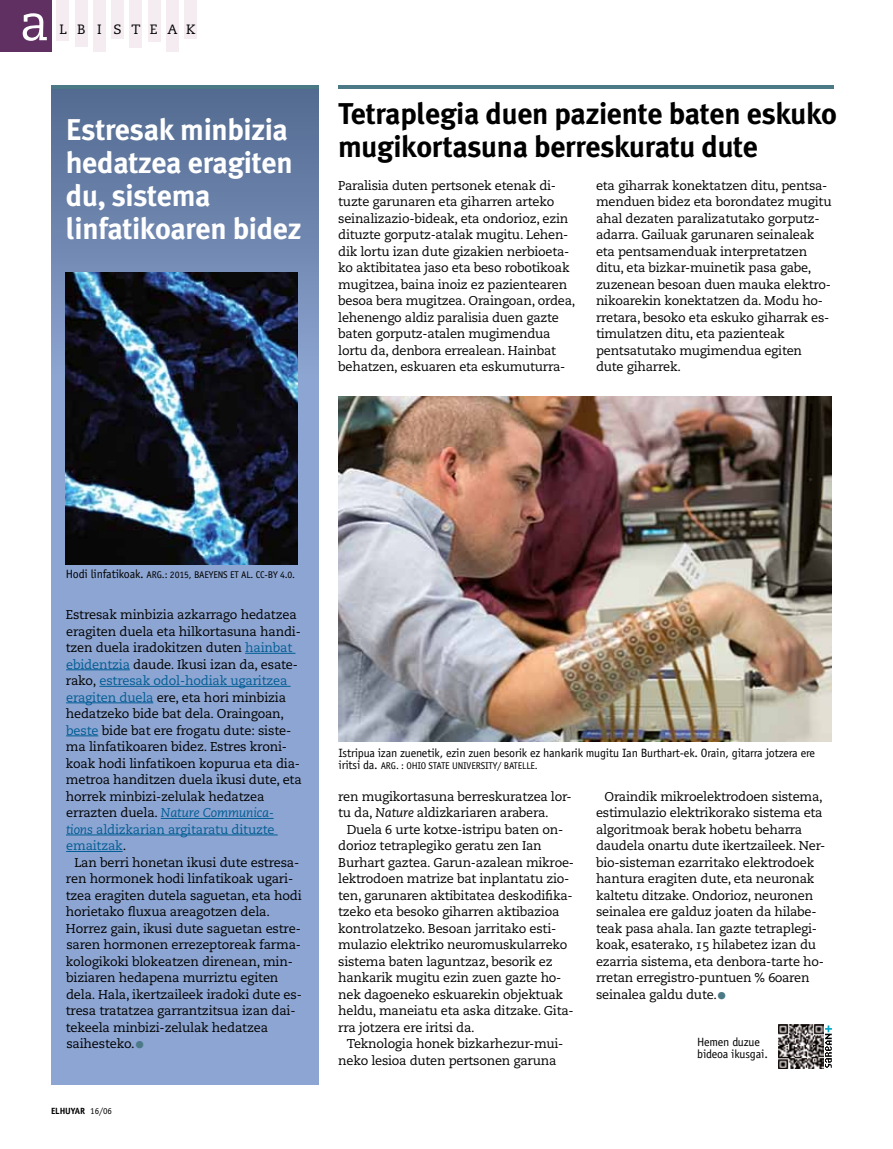
<style>
.page{position:relative;width:893px;height:1149px;background:#fff}
.page>*{position:absolute;margin:0;border:0;box-sizing:border-box;transform-origin:0 0}
.t1{font:51px "Caecilia LT Std";color:#fff}
.t2{font:700 30px/33px "Meta Plus";letter-spacing:-.01em;color:#000}
.t3{font:700 30px/33px "Meta Plus";letter-spacing:-.01em;color:#fff}
.t4{font:13.5px "Caecilia LT Std";letter-spacing:.73em;color:#000}
.t5{font:12.75px/16.5px "Caecilia LT Std";letter-spacing:-.02em;color:#000}
.t6{font:12px/12px "Officina Sans Std";letter-spacing:-.015em;color:#000}
.t7{font:9.75px "Officina Sans Std";letter-spacing:-.015em;color:#000}
.t8{font:700 9px "Officina Sans Std";letter-spacing:-.01em;color:#000}
.s1{font-size:12px}
.s2{color:#005d95}
.s3{font-style:italic;color:#005d95}
.s4{font-size:21px;color:#4c7986}
.s5{font-weight:400}
.s6{font-size:9.75px}
.s7{font-style:italic}
</style>
<div class="page">
<div style="left:57px;top:0;width:12px;height:40px;background:#f4ecf1"></div>
<div style="left:75px;top:0;width:13px;height:46px;background:#f4ecf1"></div>
<div style="left:93px;top:0;width:13px;height:51px;background:#f4ecf1"></div>
<div style="left:111px;top:0;width:13px;height:38px;background:#f4ecf1"></div>
<div style="left:130px;top:0;width:12px;height:47px;background:#f4ecf1"></div>
<div style="left:148px;top:0;width:13px;height:42px;background:#f4ecf1"></div>
<div style="left:166px;top:0;width:13px;height:51px;background:#f4ecf1"></div>
<div style="left:184px;top:0;width:13px;height:38px;background:#f4ecf1"></div>
<div style="left:0;top:0;width:51px;height:51px;background:#5f3061"></div>
<div style="left:51px;top:86px;width:267px;height:998px;background:#8da5d2"></div>
<div style="left:51px;top:86px;width:267px;height:292px;background:linear-gradient(to bottom,#556c93,#849bc5)"></div>
<hr style="left:51px;top:85px;width:267px;height:3px;background:#4c7986">
<hr style="left:245px;top:652px;width:50px;height:1px;background:#005d95">
<hr style="left:66px;top:669px;width:64px;height:1px;background:#005d95">
<hr style="left:99px;top:685px;width:192px;height:1px;background:#005d95">
<hr style="left:66px;top:702px;width:87px;height:1px;background:#005d95">
<hr style="left:66px;top:735px;width:32px;height:1px;background:#005d95">
<hr style="left:161px;top:817px;width:113px;height:1px;background:#005d95">
<hr style="left:66px;top:834px;width:212px;height:1px;background:#005d95">
<hr style="left:66px;top:850px;width:57px;height:1px;background:#005d95">
<hr style="left:338px;top:85px;width:495px;height:3px;background:#4c7986">
<img style="left:339px;top:396px;width:493px;height:345px">
<img style="left:779px;top:1024px;width:44px;height:44px">
<svg style="left:825px;top:1025px;width:7px;height:42px"></svg>
<img style="left:66px;top:272px;width:232px;height:292px">
<h1 class="t1" style="left:20px;top:-7px;width:31px">a</h1>
<p class="t4" style="left:59px;top:21px;width:138px">LBI STEAK</p>
<h2 class="t3" style="left:66px;top:113px;width:237px">Estresak minbizia hedatzea eragiten du, sistema linfatikoaren bidez</h2>
<h2 class="t2" style="left:338px;top:96px;width:500px">Tetraplegia duen paziente baten eskuko mugikortasuna berreskuratu dute</h2>
<p class="t5" style="left:338px;top:177px;width:239px">Paralisia duten pertsonek etenak di&shy;tuzte garunaren eta giharren arteko seinalizazio-bideak, eta ondorioz, ezin dituzte gorputz-atalak mugitu. Lehen&shy;dik lortu izan dute gizakien nerbioeta&shy;ko aktibitatea jaso eta beso robotikoak mugitzea, baina inoiz ez pazientearen besoa bera mugitzea. Oraingoan, ordea, lehenengo aldiz paralisia duen gazte baten gorputz-atalen mugimendua lortu da, denbora errealean. Hainbat behatzen, eskuaren eta eskumuturra-</p>
<p class="t5" style="left:596px;top:177px;width:237px">eta giharrak konektatzen ditu, pentsa&shy;menduen bidez eta borondatez mugitu ahal dezaten paralizatutako gorputz&shy;adarra. Gailuak garunaren seinaleak eta pentsamenduak interpretatzen ditu, eta bizkar-muinetik pasa gabe, zuzenean besoan duen mauka elektro&shy;nikoarekin konektatzen da. Modu ho&shy;rretara, besoko eta eskuko giharrak es&shy;timulatzen ditu, eta pazienteak pentsatutako mugimendua egiten dute giharrek.</p>
<p class="t7" style="left:66px;top:569px;width:231px"><span class="s1">Hodi linfatikoak.</span> Arg.: 2015, Baeyens et al. CC-BY 4.0.</p>
<p class="t5" style="left:66px;top:606px;width:237px">Estresak minbizia azkarrago hedatzea eragiten duela eta hilkortasuna handi&shy;tzen duela iradokitzen duten <span class="s2">hainbat ebidentzia</span> daude. Ikusi izan da, esate&shy;rako, <span class="s2">estresak odol-hodiak ugaritzea eragiten duela</span> ere, eta hori minbizia hedatzeko bide bat dela. Oraingoan, <span class="s2">beste</span> bide bat ere frogatu dute: siste&shy;ma linfatikoaren bidez. Estres kroni&shy;koak hodi linfatikoen kopurua eta dia&shy;metroa handitzen duela ikusi dute, eta horrek minbizi-zelulak hedatzea errazten duela. <span class="s3">Nature Communica&shy;tions</span> <span class="s2">aldizkarian argitaratu dituzte emaitzak</span>.</p>
<p class="t5" style="left:66px;top:854px;width:238px;text-indent:9px">Lan berri honetan ikusi dute estresa&shy;ren hormonek hodi linfatikoak ugari&shy;tzea eragiten dutela saguetan, eta hodi horietako fluxua areagotzen dela.<br>Horrez gain, ikusi dute saguetan estre&shy;saren hormonen errezeptoreak farma&shy;kologikoki blokeatzen direnean, min&shy;biziaren hedapena murriztu egiten dela. Hala, ikertzaileek iradoki dute es&shy;tresa tratatzea garrantzitsua izan dai&shy;tekeela minbizi-zelulak hedatzea saihesteko.<span class="s4">•</span></p>
<p class="t8" style="left:51px;top:1105px;width:62px">ELHUYAR <span class="s5">16/06</span></p>
<p class="t6" style="left:339px;top:746px;width:478px">Istripua izan zuenetik, ezin zuen besorik ez hankarik mugitu Ian Burthart-ek. Orain, gitarra jotzera ere iritsi da. <span class="s6">Arg. : Ohio</span></p>
<p class="t7" style="left:429px;top:759px;width:111px">State University/ Batelle.</p>
<p class="t5" style="left:338px;top:788px;width:235px">ren mugikortasuna berreskuratzea lor&shy;tu da, <span class="s7">Nature</span> aldizkariaren arabera.</p>
<p class="t5" style="left:338px;top:821px;width:237px;text-indent:9px">Duela 6 urte kotxe-istripu baten on&shy;dorioz tetraplegiko geratu zen Ian Burhart gaztea. Garun-azalean mikroe&shy;lektrodoen matrize bat inplantatu zio&shy;ten, garunaren aktibitatea deskodifika&shy;tzeko eta besoko giharren aktibazioa kontrolatzeko. Besoan jarritako esti&shy;mulazio elektriko neuromuskularreko sistema baten laguntzaz, besorik ez hankarik mugitu ezin zuen gazte ho&shy;nek dagoeneko eskuarekin objektuak heldu, maneiatu eta aska ditzake. Gita&shy;rra jotzera ere iritsi da.</p>
<p class="t5" style="left:338px;top:1035px;width:227px;text-indent:9px">Teknologia honek bizkarhezur-mui&shy;neko lesioa duten pertsonen garuna</p>
<p class="t5" style="left:596px;top:787px;width:231px;text-indent:9px">Oraindik mikroelektrodoen sistema, estimulazio elektrikorako sistema eta algoritmoak berak hobetu beharra daudela onartu dute ikertzaileek. Ner&shy;bio-sisteman ezarritako elektrodoek hantura eragiten dute, eta neuronak kaltetu ditzake. Ondorioz, neuronen seinalea ere galduz joaten da hilabe&shy;teak pasa ahala. Ian gazte tetraplegi&shy;koak, esaterako, 15 hilabetez izan du ezarria sistema, eta denbora-tarte ho&shy;rretan erregistro-puntuen % 60aren seinalea galdu dute.<span class="s4">•</span></p>
<p class="t6" style="left:697px;top:1035px;width:72px">Hemen duzue bideoa ikusgai.</p>
</div>
